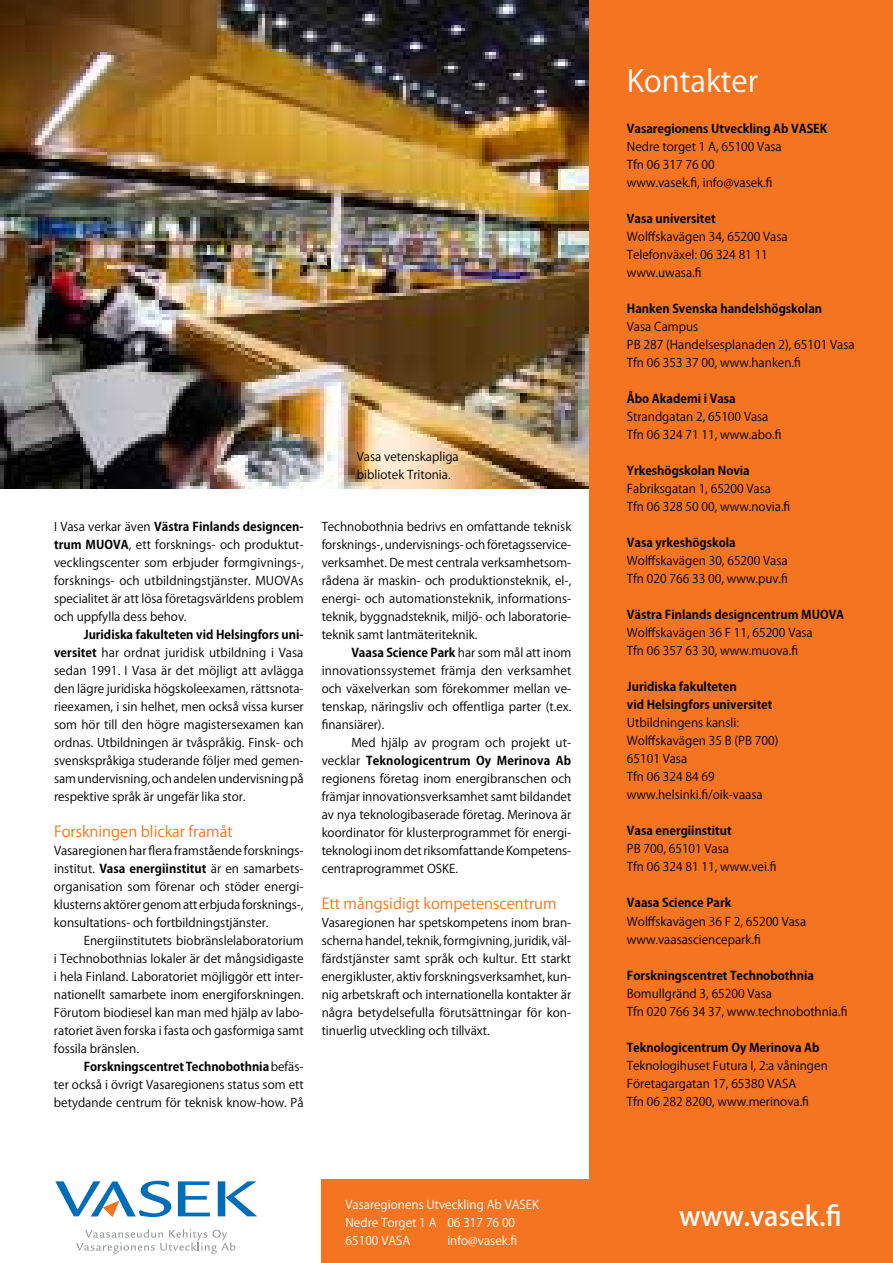
<style>
.page{position:relative;width:893px;height:1263px;background:#fff}
.page>*{position:absolute;margin:0;border:0;box-sizing:border-box;transform-origin:0 0}
.t1{font:30px "Koz Go Pro";color:#fff}
.t2{font:500 27px "Koz Go Pro";color:#fff}
.t3{font:15px "Koz Go Pro";color:#f47421}
.t4{font:12px/18px "Koz Go Pro";color:#000}
.t5{font:700 12px/18px "Koz Go Pro";color:#000}
.t6{font:12px/18px "Koz Go Pro";color:#fff}
.s1{font-weight:700}
</style>
<div class="page">
<img style="left:0;top:0;width:589px;height:489px">
<div style="left:322px;top:1180px;width:571px;height:83px;background:#f47421"></div>
<svg style="left:178px;top:1181px;width:32px;height:35px"></svg>
<svg style="left:218px;top:1181px;width:39px;height:35px"></svg>
<svg style="left:55px;top:1181px;width:116px;height:36px"></svg>
<svg style="left:76px;top:1229px;width:159px;height:25px"></svg>
<div style="left:589px;top:0;width:304px;height:1180px;background:#f47421"></div>
<p class="t4" style="left:54px;top:518px;width:251px;text-align:justify">I Vasa verkar även <span class="s1">Västra Finlands designcen&shy;trum MUOVA</span>, ett forsknings- och produktut&shy;vecklingscenter som erbjuder formgivnings-, forsknings- och utbildningstjänster. MUOVAs specialitet är att lösa företagsvärldens problem och uppfylla dess behov.</p>
<p class="t4" style="left:54px;top:626px;width:251px;text-align:justify;text-indent:30px"><span class="s1">Juridiska fakulteten vid Helsingfors uni&shy;versitet</span> har ordnat juridisk utbildning i Vasa sedan 1991. I Vasa är det möjligt att avlägga den lägre juridiska högskoleexamen, rättsnota&shy;rieexamen, i sin helhet, men också vissa kurser som hör till den högre magistersexamen kan ordnas. Utbildningen är tvåspråkig. Finsk- och svenskspråkiga studerande följer med gemen&shy;sam undervisning, och andelen undervisning på respektive språk är ungefär lika stor.</p>
<p class="t3" style="left:54px;top:822px;width:180px">Forskningen blickar framåt</p>
<p class="t4" style="left:54px;top:842px;width:251px;text-align:justify">Vasaregionen har flera framstående forsknings&shy;institut. <span class="s1">Vasa energiinstitut</span> är en samarbets&shy;organisation som förenar och stöder energi&shy;klusterns aktörer genom att erbjuda forsknings-, konsultations- och fortbildningstjänster.</p>
<p class="t4" style="left:54px;top:932px;width:251px;text-align:justify;text-indent:30px">Energiinstitutets biobränslelaboratorium i Technobothnias lokaler är det mångsidigaste i hela Finland. Laboratoriet möjliggör ett inter&shy;nationellt samarbete inom energiforskningen.<br>Förutom biodiesel kan man med hjälp av labo&shy;ratoriet även forska i fasta och gasformiga samt fossila bränslen.</p>
<p class="t4" style="left:54px;top:1058px;width:251px;text-align:justify;text-indent:30px"><span class="s1">Forskningscentret Technobothnia</span> befäs&shy;ter också i övrigt Vasaregionens status som ett betydande centrum för teknisk know-how. På</p>
<p class="t4" style="left:357px;top:448px;width:103px">Vasa vetenskapliga bibliotek Tritonia.</p>
<p class="t4" style="left:322px;top:518px;width:251px;text-align:justify">Technobothnia bedrivs en omfattande teknisk forsknings-, undervisnings- och företagsservice&shy;verksamhet. De mest centrala verksamhetsom&shy;rådena är maskin- och produktionsteknik, el-, energi- och automationsteknik, informations&shy;teknik, byggnadsteknik, miljö- och laboratorie&shy;teknik samt lantmäteriteknik.</p>
<p class="t4" style="left:322px;top:644px;width:251px;text-align:justify;text-indent:30px"><span class="s1">Vaasa Science Park</span> har som mål att inom innovationssystemet främja den verksamhet och växelverkan som förekommer mellan ve&shy;tenskap, näringsliv och offentliga parter (t.ex. finansiärer).</p>
<p class="t4" style="left:322px;top:734px;width:251px;text-align:justify;text-indent:30px">Med hjälp av program och projekt ut&shy;vecklar <span class="s1">Teknologicentrum Oy Merinova Ab </span>regionens företag inom energibranschen och främjar innovationsverksamhet samt bildandet av nya teknologibaserade företag. Merinova är koordinator för klusterprogrammet för energi&shy;teknologi inom det riksomfattande Kompetens&shy;centraprogrammet OSKE.</p>
<p class="t3" style="left:322px;top:894px;width:236px">Ett mångsidigt kompetenscentrum</p>
<p class="t4" style="left:322px;top:914px;width:251px;text-align:justify">Vasaregionen har spetskompetens inom bran&shy;scherna handel, teknik, formgivning, juridik, väl&shy;färdstjänster samt språk och kultur. Ett starkt energikluster, aktiv forskningsverksamhet, kun&shy;nig arbetskraft och internationella kontakter är några betydelsefulla förutsättningar för kon&shy;tinuerlig utveckling och tillväxt.</p>
<p class="t6" style="left:345px;top:1196px;width:195px">Vasaregionens Utveckling Ab VASEK<br>Nedre Torget 1 A<br>65100 VASA</p>
<p class="t6" style="left:447px;top:1214px;width:71px">06 317 76 00 info@vasek.fi</p>
<h1 class="t1" style="left:627px;top:62px;width:133px">Kontakter</h1>
<p class="t5" style="left:627px;top:121px;width:202px">Vasaregionens Utveckling Ab VASEK</p>
<p class="t4" style="left:627px;top:138px;width:156px">Nedre torget 1 A, 65100 Vasa<br>Tfn 06 317 76 00 www.vasek.fi, info@vasek.fi</p>
<p class="t5" style="left:627px;top:211px;width:90px">Vasa universitet</p>
<p class="t4" style="left:627px;top:228px;width:162px">Wolffskavägen 34, 65200 Vasa<br>Telefonväxel: 06 324 81 11 www.uwasa.fi</p>
<p class="t5" style="left:627px;top:301px;width:197px">Hanken Svenska handelshögskolan</p>
<p class="t4" style="left:627px;top:318px;width:229px">Vasa Campus<br>PB 287 (Handelsesplanaden 2), 65101 Vasa<br>Tfn 06 353 37 00, www.hanken.fi</p>
<p class="t5" style="left:627px;top:391px;width:110px">Åbo Akademi i Vasa</p>
<p class="t4" style="left:627px;top:408px;width:156px">Strandgatan 2, 65100 Vasa<br>Tfn 06 324 71 11, www.abo.fi</p>
<p class="t5" style="left:627px;top:463px;width:124px">Yrkeshögskolan Novia</p>
<p class="t4" style="left:627px;top:480px;width:165px">Fabriksgatan 1, 65200 Vasa<br>Tfn 06 328 50 00, www.novia.fi</p>
<p class="t5" style="left:627px;top:535px;width:110px">Vasa yrkeshögskola</p>
<p class="t4" style="left:627px;top:552px;width:162px">Wolffskavägen 30, 65200 Vasa<br>Tfn 020 766 33 00, www.puv.fi</p>
<p class="t5" style="left:627px;top:607px;width:219px">Västra Finlands designcentrum MUOVA</p>
<p class="t4" style="left:627px;top:624px;width:187px">Wolffskavägen 36 F 11, 65200 Vasa<br>Tfn 06 357 63 30, www.muova.fi</p>
<p class="t5" style="left:627px;top:679px;width:147px">Juridiska fakulteten<br>vid Helsingfors universitet</p>
<p class="t4" style="left:627px;top:714px;width:153px">Utbildningens kansli:<br>Wolffskavägen 35 B (PB 700)<br>65101 Vasa<br>Tfn 06 324 84 69 www.helsinki.fi/oik-vaasa</p>
<p class="t5" style="left:627px;top:823px;width:106px">Vasa energiinstitut</p>
<p class="t4" style="left:627px;top:840px;width:151px">PB 700, 65101 Vasa<br>Tfn 06 324 81 11, www.vei.fi</p>
<p class="t5" style="left:627px;top:895px;width:106px">Vaasa Science Park</p>
<p class="t4" style="left:627px;top:912px;width:181px">Wolffskavägen 36 F 2, 65200 Vasa www.vaasasciencepark.fi</p>
<p class="t5" style="left:627px;top:967px;width:189px">Forskningscentret Technobothnia</p>
<p class="t4" style="left:627px;top:984px;width:222px">Bomullgränd 3, 65200 Vasa<br>Tfn 020 766 34 37, www.technobothnia.fi</p>
<p class="t5" style="left:627px;top:1039px;width:194px">Teknologicentrum Oy Merinova Ab</p>
<p class="t4" style="left:627px;top:1056px;width:202px">Teknologihuset Futura I, 2:a våningen<br>Företagargatan 17, 65380 VASA<br>Tfn 06 282 8200, www.merinova.fi</p>
<h2 class="t2" style="left:679px;top:1199px;width:164px">www.vasek.fi</h2>
</div>
